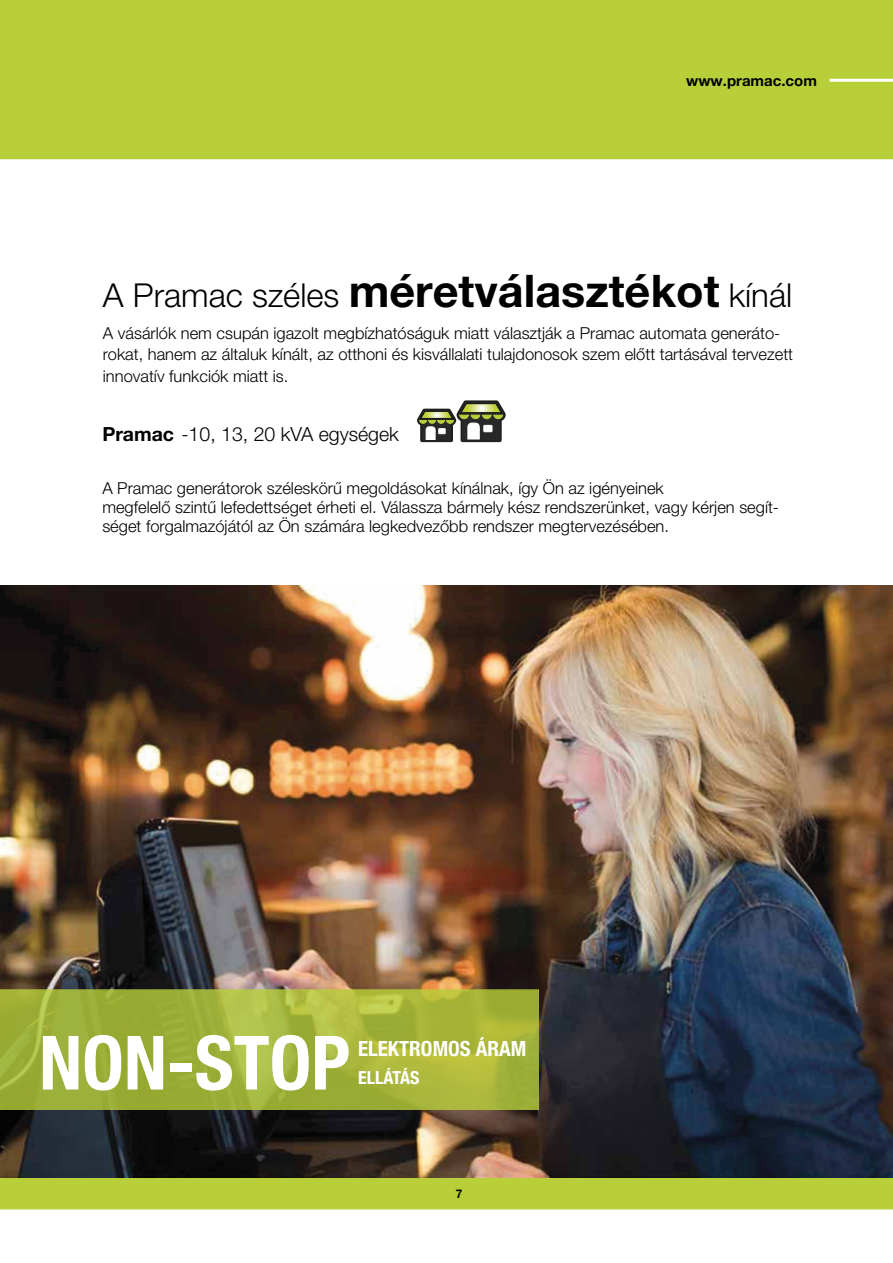
<style>
.page{position:relative;width:893px;height:1263px;background:#fff}
.page>*{position:absolute;margin:0;border:0;box-sizing:border-box;transform-origin:0 0}
.t1{font:700 condensed 75px "Helvetica Neue LT Pro";color:#fff}
.t2{font:300 33px "Helvetica Neue LT Pro";color:#010101}
.t3{font:700 condensed 21px "Helvetica Neue LT Pro";color:#fff}
.t4{font:300 19.5px "Helvetica Neue LT Pro";color:#010101}
.t5{font:700 condensed 18px "Helvetica Neue LT Pro";color:#fff}
.t6{font:300 16.5px/21.3px "Helvetica Neue LT Pro";color:#010101}
.t7{font:700 15px "Helvetica Neue LT Pro";color:#010101}
.t8{font:700 12px "Helvetica Neue LT Pro";color:#010101}
.s1{font-weight:700;font-size:45px}
.s2{font-weight:700}
</style>
<div class="page">
<div style="left:0;top:1177px;width:893px;height:32px;background:#b8cf3a"></div>
<img style="left:0;top:586px;width:893px;height:591px">
<svg style="left:2px;top:992px;width:535px;height:115px;background:#a2b339"></svg>
<div style="left:0;top:990px;width:539px;height:119px;border:1px solid #b8cf3a"></div>
<div style="left:0;top:0;width:893px;height:160px;background:#b8cf3a"></div>
<hr style="left:830px;top:79px;width:63px;height:3px;background:#fff">
<svg style="left:417px;top:400px;width:89px;height:43px"></svg>
<p class="t7" style="left:686px;top:71px;width:132px">www.pramac.com</p>
<h2 class="t2" style="left:103px;top:275px;width:691px">A Pramac széles <span class="s1">méretválasztékot</span> kínál</h2>
<p class="t6" style="left:103px;top:322px;width:692px">A vásárlók nem csupán igazolt megbízhatóságuk miatt választják a Pramac automata generáto&shy;rokat, hanem az általuk kínált, az otthoni és kisvállalati tulajdonosok szem előtt tartásával tervezett innovatív funkciók miatt is.</p>
<p class="t4" style="left:102px;top:422px;width:298px"><span class="s2">Pramac</span> -10, 13, 20 kVA egységek</p>
<p class="t6" style="left:102px;top:478px;width:678px;line-height:18.8px">A Pramac generátorok széleskörű megoldásokat kínálnak, így Ön az igényeinek<br>megfelelő szintű lefedettséget érheti el. Válassza bármely kész rendszerünket, vagy kérjen segít&shy;séget forgalmazójától az Ön számára legkedvezőbb rendszer megtervezésében.</p>
<h1 class="t1" style="left:39px;top:1017px;width:313px">NON-STOP</h1>
<p class="t3" style="left:358px;top:1036px;width:170px">ELEKTROMOS ÁRAM</p>
<p class="t5" style="left:358px;top:1067px;width:63px">ELLÁTÁS</p>
<p class="t8" style="left:456px;top:1186px;width:8px">7</p>
</div>
